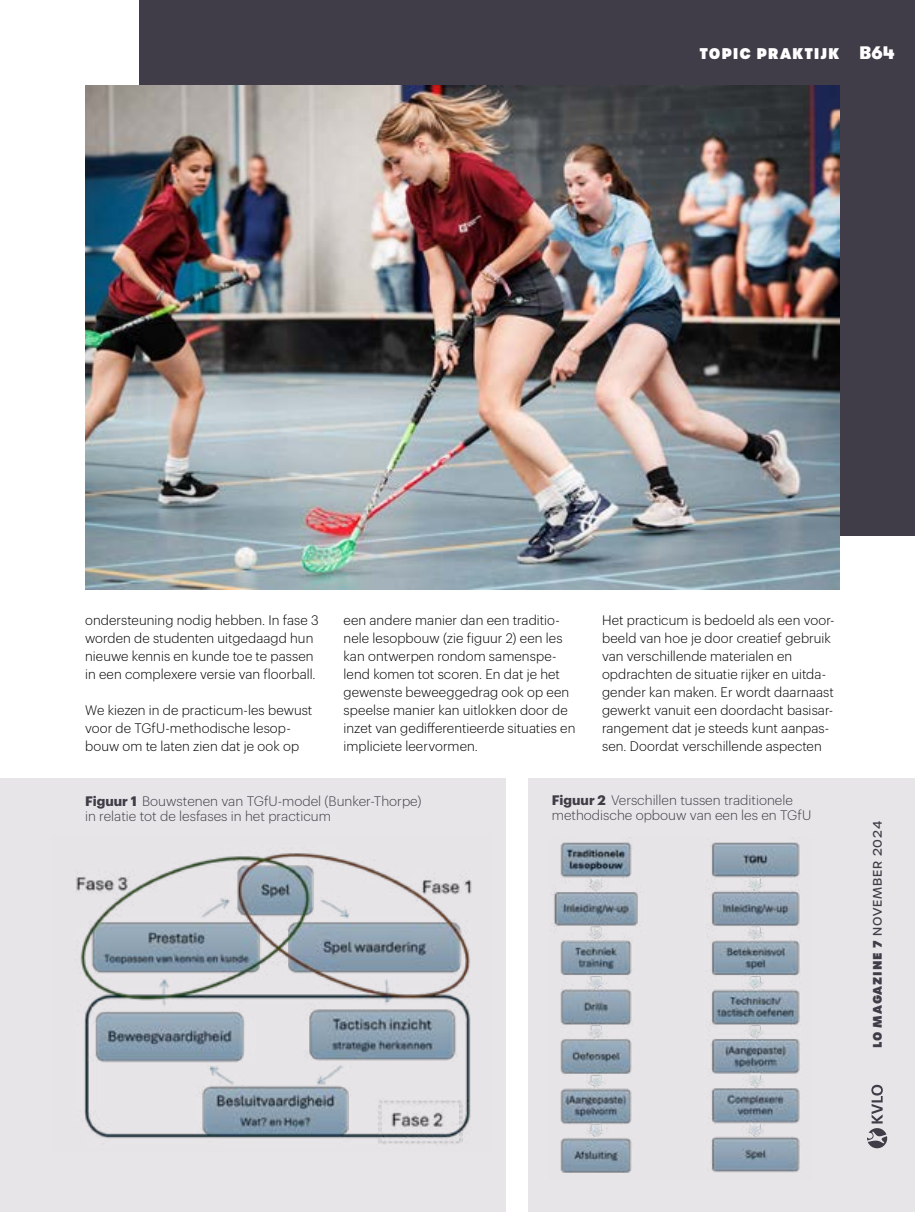
<style>
.page{position:relative;width:915px;height:1212px;background:#fff}
.page>*{position:absolute;margin:0;border:0;box-sizing:border-box;transform-origin:0 0}
.t1{font:800 15px "Urbane";letter-spacing:.06em;color:#fff}
.t2{font:300 13.5px/18px "Graphik";letter-spacing:.01em;color:#000}
.t3{font:300 13.5px/15px "Graphik";color:#413d48}
.t4{font:500 12px "Urbane";letter-spacing:.075em;color:#413d48}
.s1{font-family:"GT Walsheim Pro";font-weight:900;font-size:18px}
.s2{font-weight:700}
.s3{font-weight:800}
</style>
<div class="page">
<div style="left:139px;top:0;width:775px;height:535px;background:#413d48"></div>
<div style="left:528px;top:778px;width:386px;height:434px;background:#e7e5e8"></div>
<svg style="left:867px;top:1085px;width:19px;height:63px"></svg>
<img style="left:85px;top:85px;width:753px;height:504px">
<div style="left:0;top:778px;width:505px;height:434px;background:#e7e5e8"></div>
<img style="left:553px;top:837px;width:247px;height:336px">
<img style="left:76px;top:853px;width:396px;height:291px">
<p class="t1" style="left:699px;top:43px;width:197px">TOPIC PRAKTIJK <span class="s1">B64</span></p>
<p class="t2" style="left:85px;top:610px;width:235px">ondersteuning nodig hebben. In fase 3 worden de studenten uitgedaagd hun nieuwe kennis en kunde toe te passen in een complexere versie van floorball.</p>
<p class="t2" style="left:85px;top:700px;width:229px">We kiezen in de practicum-les bewust voor de TGfU-methodische lesop&shy;bouw om te laten zien dat je ook op</p>
<p class="t2" style="left:343px;top:610px;width:233px">een andere manier dan een traditio&shy;nele lesopbouw (zie figuur 2) een les kan ontwerpen rondom samenspe&shy;lend komen tot scoren. En dat je het gewenste beweeggedrag ook op een speelse manier kan uitlokken door de inzet van gedifferentieerde situaties en impliciete leervormen.</p>
<p class="t2" style="left:602px;top:610px;width:234px">Het practicum is bedoeld als een voor&shy;beeld van hoe je door creatief gebruik van verschillende materialen en opdrachten de situatie rijker en uitda&shy;gender kan maken. Er wordt daarnaast gewerkt vanuit een doordacht basisar&shy;rangement dat je steeds kunt aanpas&shy;sen. Doordat verschillende aspecten</p>
<p class="t3" style="left:85px;top:792px;width:338px"><span class="s2">Figuur 1</span> Bouwstenen van TGfU-model (Bunker-Thorpe) in relatie tot de lesfases in het practicum</p>
<p class="t3" style="left:551px;top:791px;width:261px"><span class="s2">Figuur 2</span> Verschillen tussen traditionele methodische opbouw van een les en TGfU</p>
<p class="t4" style="left:869px;top:1048px;width:229px;rotate:-90deg"><span class="s3">LO MAGAZINE 7</span> NOVEMBER 2024</p>
</div>
